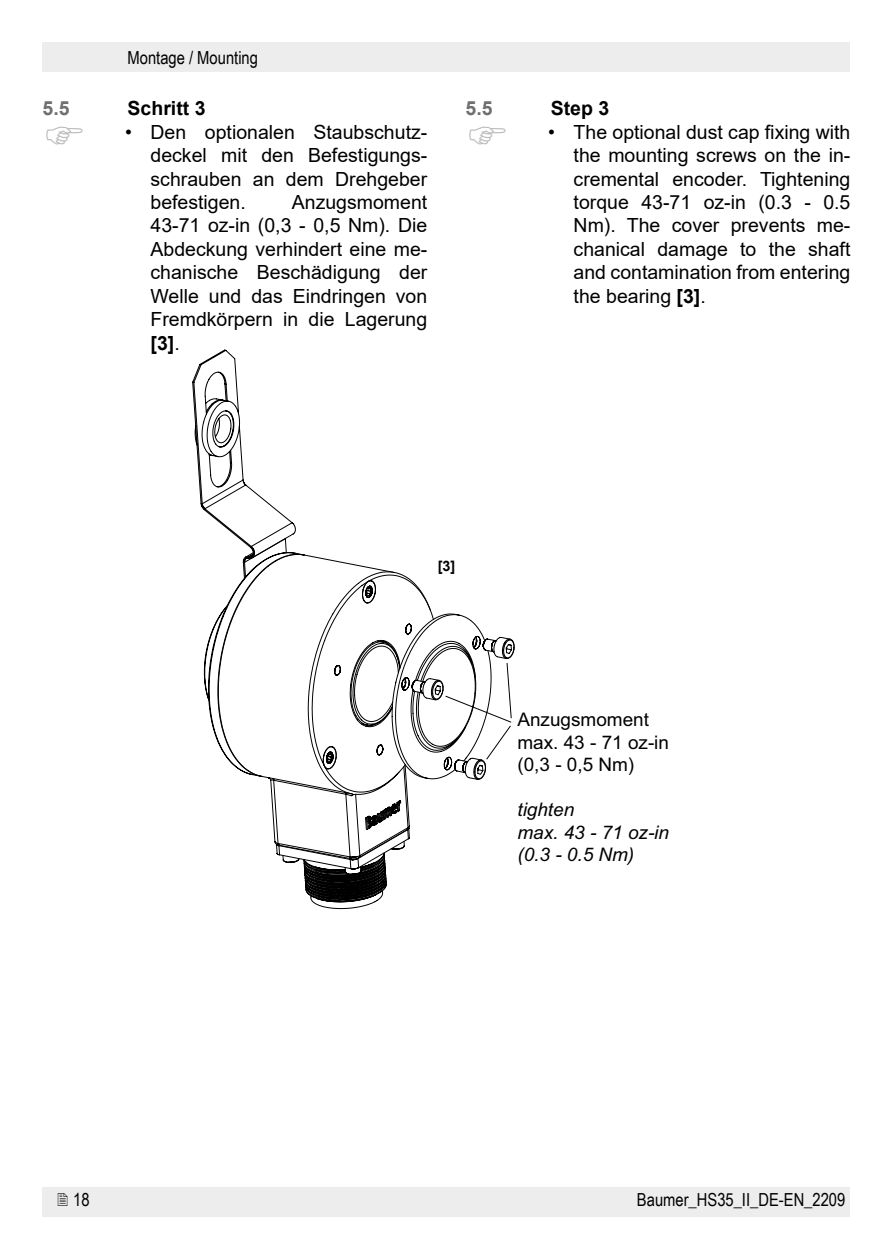
<style>
.page{position:relative;width:893px;height:1259px;background:#fff}
.page>*{position:absolute;margin:0;border:0;box-sizing:border-box;transform-origin:0 0}
.t1{font:19.5px/23.4px "Arial";color:#000;text-align:justify}
.t2{font:700 19.5px "Arial";color:#000}
.t3{font:700 19.5px "Arial";color:#706f6f}
.t4{font:18.6px/22.5px "Arial";color:#000}
.t5{font:italic 18.6px/22.5px "Arial";color:#000}
.t6{font:18px "Arial Narrow";color:#000}
.t7{font:700 14.4px "Arial";color:#000}
.s1{font-weight:700}
</style>
<div class="page">
<div style="left:43px;top:43px;width:807px;height:29px;background:#ededee"></div>
<div style="left:43px;top:1187px;width:807px;height:29px;background:#ededee"></div>
<svg style="left:192px;top:349px;width:79px;height:157px"></svg>
<svg style="left:201px;top:505px;width:95px;height:171px"></svg>
<svg style="left:204px;top:585px;width:14px;height:158px"></svg>
<svg style="left:218px;top:553px;width:83px;height:224px"></svg>
<svg style="left:282px;top:610px;width:233px;height:299px"></svg>
<svg style="left:261px;top:554px;width:170px;height:305px"></svg>
<p class="t6" style="left:128px;top:44px;width:132px">Montage / Mounting</p>
<p class="t3" style="left:43px;top:95px;width:29px">5.5</p>
<p class="t2" style="left:128px;top:95px;width:80px">Schritt 3</p>
<p class="t1" style="left:151px;top:120px;width:278px;text-indent:-26px">• Den optionalen Staubschutz&shy;deckel mit den Befestigungs&shy;schrauben an dem Drehgeber befestigen.</p>
<p class="t1" style="left:151px;top:190px;width:278px;text-indent:141px">Anzugsmoment 43-71 oz-in (0,3 - 0,5 Nm). Die Abdeckung verhindert eine me&shy;chanische Beschädigung der Welle und das Eindringen von Fremdkörpern in die Lagerung <span class="s1">[3]</span>.</p>
<p class="t3" style="left:466px;top:95px;width:29px">5.5</p>
<p class="t2" style="left:551px;top:95px;width:60px">Step 3</p>
<p class="t1" style="left:574px;top:120px;width:278px;text-indent:-26px">• The optional dust cap fixing with the mounting screws on the in&shy;cremental encoder. Tightening torque 43-71 oz-in (0.3 - 0.5<br>Nm). The cover prevents me&shy;chanical damage to the shaft and contamination from entering the bearing <span class="s1">[3]</span>.</p>
<p class="t7" style="left:438px;top:556px;width:19px">[3]</p>
<p class="t4" style="left:517px;top:709px;width:153px">Anzugsmoment max. 43 - 71 oz-in (0,3 - 0,5 Nm)</p>
<p class="t5" style="left:517px;top:799px;width:153px">tighten<br>max. 43 - 71 oz-in (0.3 - 0.5 Nm)</p>
<p class="t6" style="left:73px;top:1186px;width:18px">18</p>
<p class="t6" style="left:637px;top:1186px;width:210px">Baumer_HS35_II_DE-EN_2209</p>
</div>
